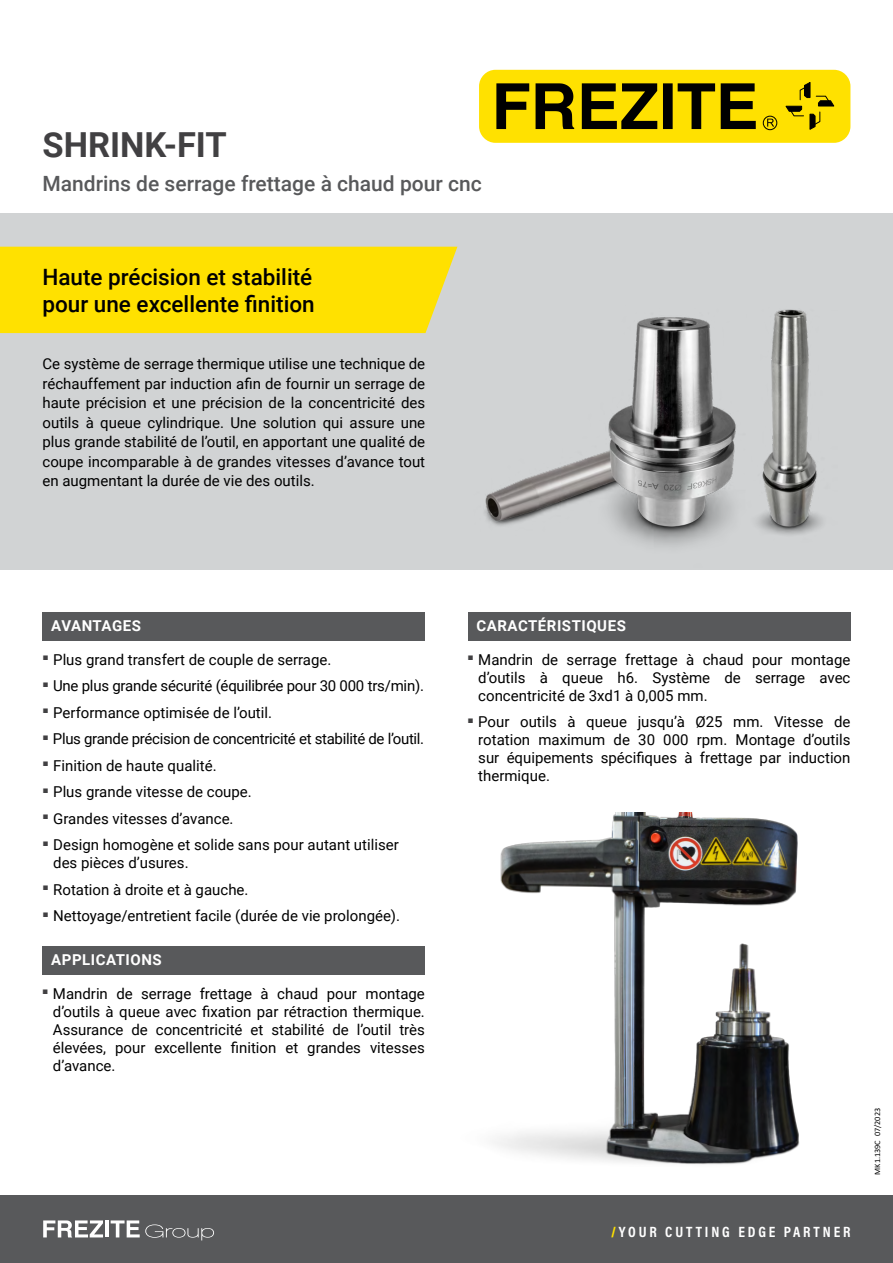
<style>
.page{position:relative;width:893px;height:1263px;background:#fff}
.page>*{position:absolute;margin:0;border:0;box-sizing:border-box;transform-origin:0 0}
.t1{font:700 34.5px "Roboto";color:#414042}
.t2{font:500 22.5px/27px "Roboto";color:#000}
.t3{font:500 21px "Roboto";color:#58595b}
.t4{font:15px/18px "Roboto";color:#000;text-align:justify}
.t5{font:15px "Roboto";letter-spacing:-.02em;color:#000}
.t6{font:700 15px "Roboto";letter-spacing:.035em;color:#fff}
.t7{font:700 15px "Acumin Pro Cond";letter-spacing:.19em;color:#fff}
.t8{font:8.25px "Calibri";color:#000}
.s1{font-weight:900;color:#ffe100}
</style>
<div class="page">
<div style="left:0;top:213px;width:893px;height:356px;background:#d1d3d4"></div>
<div style="left:480px;top:71px;width:369px;height:71px;background:#ffe100;border-radius:15px"></div>
<div style="left:479px;top:70px;width:371px;height:73px;border:2px solid #ffe100;border-radius:15px"></div>
<div style="left:763px;top:116px;width:14px;height:14px;border:1px solid #000;border-radius:50%"></div>
<svg style="left:786px;top:82px;width:48px;height:48px"></svg>
<svg style="left:767px;top:119px;width:7px;height:8px"></svg>
<svg style="left:496px;top:83px;width:260px;height:46px"></svg>
<div style="left:0;top:1196px;width:893px;height:67px;background:#58595b"></div>
<svg style="left:43px;top:1220px;width:60px;height:17px"></svg>
<hr style="left:105px;top:1220px;width:4px;height:17px;background:#fff">
<svg style="left:111px;top:1220px;width:103px;height:20px"></svg>
<img style="left:453px;top:813px;width:411px;height:383px">
<div style="left:0;top:247px;width:457px;height:86px;background:#ffe100"></div>
<img style="left:485px;top:309px;width:337px;height:237px">
<div style="left:468px;top:612px;width:382px;height:28px;background:#58595b"></div>
<div style="left:42px;top:947px;width:383px;height:28px;background:#58595b"></div>
<div style="left:43px;top:612px;width:382px;height:28px;background:#58595b"></div>
<h1 class="t1" style="left:43px;top:120px;width:186px">SHRINK-FIT</h1>
<h3 class="t3" style="left:43px;top:169px;width:441px">Mandrins de serrage frettage à chaud pour cnc</h3>
<h2 class="t2" style="left:42px;top:262px;width:274px">Haute précision et stabilité pour une excellente finition</h2>
<p class="t4" style="left:43px;top:354px;width:384px;line-height:19.5px">Ce système de serrage thermique utilise une technique de réchauffement par induction afin de fournir un serrage de haute précision et une précision de la concentricité des outils à queue cylindrique. Une solution qui assure une plus grande stabilité de l’outil, en apportant une qualité de coupe incomparable à de grandes vitesses d’avance tout en augmentant la durée de vie des outils.</p>
<p class="t6" style="left:51px;top:615px;width:91px">AVANTAGES</p>
<p class="t4" style="left:43px;top:650px;width:290px"><sup>▪</sup> Plus grand transfert de couple de serrage.</p>
<p class="t4" style="left:43px;top:676px;width:383px"><sup>▪</sup> Une plus grande sécurité (équilibrée pour 30 000 trs/min).</p>
<p class="t4" style="left:43px;top:703px;width:231px"><sup>▪</sup> Performance optimisée de l’outil.</p>
<p class="t5" style="left:43px;top:728px;width:383px"><sup>▪</sup> Plus grande précision de concentricité et stabilité de l’outil.</p>
<p class="t4" style="left:43px;top:756px;width:175px"><sup>▪</sup> Finition de haute qualité.</p>
<p class="t4" style="left:43px;top:782px;width:211px"><sup>▪</sup> Plus grande vitesse de coupe.</p>
<p class="t4" style="left:43px;top:809px;width:192px"><sup>▪</sup> Grandes vitesses d’avance.</p>
<p class="t4" style="left:53px;top:835px;width:347px;text-indent:-11px"><sup>▪</sup> Design homogène et solide sans pour autant utiliser des pièces d’usures.</p>
<p class="t4" style="left:43px;top:880px;width:207px"><sup>▪</sup> Rotation à droite et à gauche.</p>
<p class="t4" style="left:43px;top:906px;width:359px"><sup>▪</sup> Nettoyage/entretient facile (durée de vie prolongée).</p>
<p class="t6" style="left:51px;top:949px;width:112px">APPLICATIONS</p>
<p class="t4" style="left:53px;top:984px;width:373px;text-indent:-11px"><sup>▪</sup> Mandrin de serrage frettage à chaud pour montage d’outils à queue avec fixation par rétraction thermique.<br>Assurance de concentricité et stabilité de l’outil très élevées, pour excellente finition et grandes vitesses d’avance.</p>
<p class="t6" style="left:476px;top:615px;width:151px">CARACTÉRISTIQUES</p>
<p class="t4" style="left:478px;top:650px;width:374px;text-indent:-11px"><sup>▪</sup> Mandrin de serrage frettage à chaud pour montage d’outils à queue h6. Système de serrage avec concentricité de 3xd1 à 0,005 mm.</p>
<p class="t4" style="left:478px;top:712px;width:374px;text-indent:-11px"><sup>▪</sup> Pour outils à queue jusqu’à Ø25 mm. Vitesse de rotation maximum de 30 000 rpm. Montage d’outils sur équipements spécifiques à frettage par induction thermique.</p>
<p class="t7" style="left:611px;top:1222px;width:241px"><span class="s1">/</span>YOUR CUTTING EDGE PARTNER</p>
<p class="t8" style="left:872px;top:1175px;width:68px;rotate:-90deg">MK1.139C 07/2023</p>
</div>
